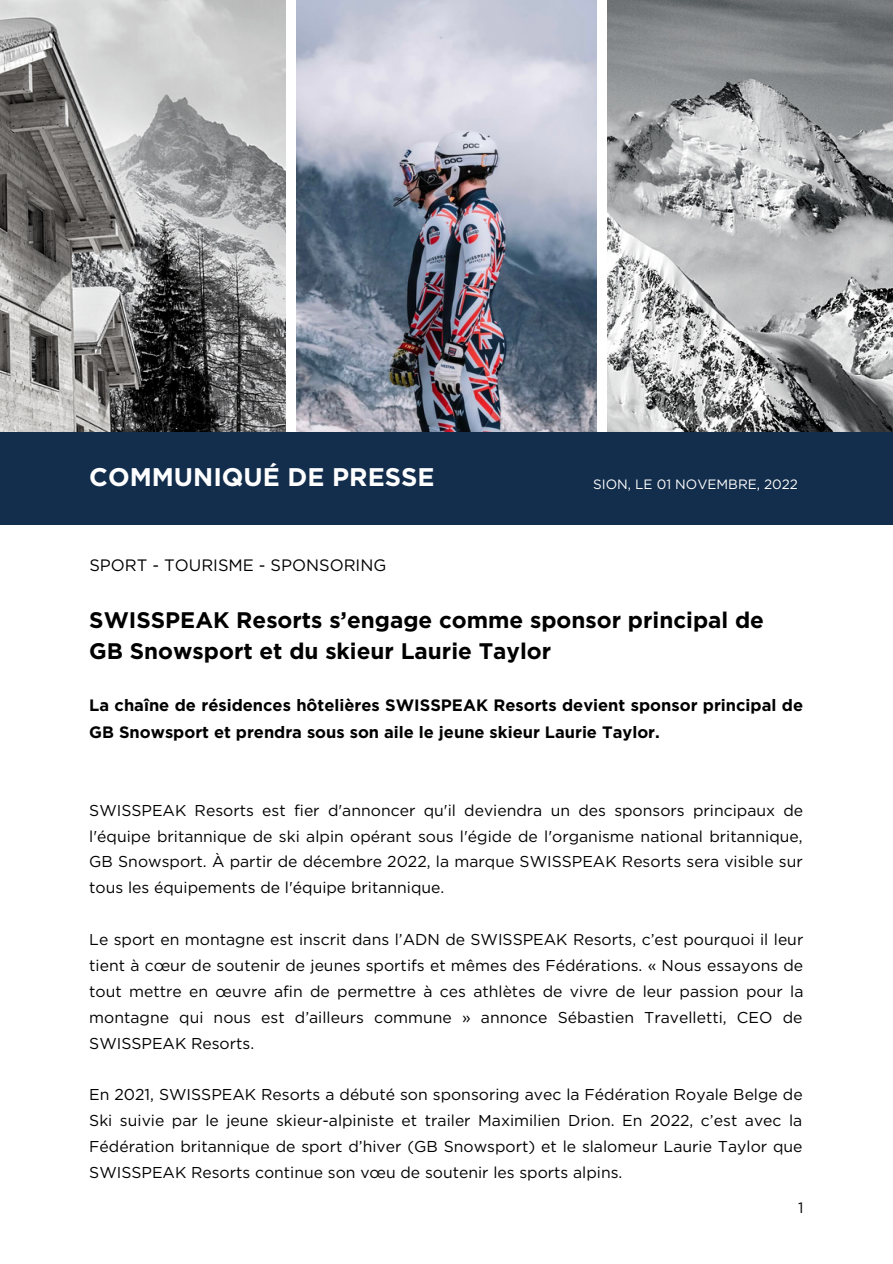
<style>
.page{position:relative;width:893px;height:1264px;background:#fff}
.page>*{position:absolute;margin:0;border:0;box-sizing:border-box;transform-origin:0 0}
.t1{font:700 25.5px "Gotham";color:#fff}
.t2{font:700 22.5px/31.5px "Gotham";color:#000}
.t3{font:700 16.5px/27px "Gotham";color:#000}
.t4{font:16.5px "Gotham";color:#000}
.t5{font:15.75px/25.8px "Gotham";color:#000;text-align:justify}
.t6{font:15px "Gotham";color:#000}
.t7{font:13.5px "Gotham";color:#fff}
</style>
<div class="page">
<img style="left:297px;top:0;width:299px;height:432px">
<img style="left:607px;top:0;width:285px;height:432px">
<img style="left:0;top:0;width:286px;height:432px">
<div style="left:0;top:433px;width:892px;height:92px;background:#132e4c"></div>
<h1 class="t1" style="left:89px;top:466px;width:346px">COMMUNIQUÉ DE PRESSE</h1>
<p class="t4" style="left:89px;top:557px;width:298px">SPORT - TOURISME - SPONSORING</p>
<p class="t7" style="left:593px;top:478px;width:206px">SION, LE 01 NOVEMBRE, 2022</p>
<h2 class="t2" style="left:89px;top:605px;width:676px">SWISSPEAK Resorts s’engage comme sponsor principal de<br>GB Snowsport et du skieur Laurie Taylor</h2>
<p class="t3" style="left:89px;top:692px;width:715px">La chaîne de résidences hôtelières SWISSPEAK Resorts devient sponsor principal de<br>GB Snowsport et prendra sous son aile le jeune skieur Laurie Taylor.</p>
<p class="t5" style="left:89px;top:798px;width:715px">SWISSPEAK Resorts est fier d'annoncer qu'il deviendra un des sponsors principaux de l'équipe britannique de ski alpin opérant sous l'égide de l'organisme national britannique, GB Snowsport. À partir de décembre 2022, la marque SWISSPEAK Resorts sera visible sur tous les équipements de l'équipe britannique.</p>
<p class="t5" style="left:89px;top:927px;width:715px">Le sport en montagne est inscrit dans l’ADN de SWISSPEAK Resorts, c’est pourquoi il leur tient à cœur de soutenir de jeunes sportifs et mêmes des Fédérations. « Nous essayons de tout mettre en œuvre afin de permettre à ces athlètes de vivre de leur passion pour la montagne qui nous est d’ailleurs commune » annonce Sébastien Travelletti, CEO de SWISSPEAK Resorts.</p>
<p class="t5" style="left:89px;top:1082px;width:714px">En 2021, SWISSPEAK Resorts a débuté son sponsoring avec la Fédération Royale Belge de Ski suivie par le jeune skieur-alpiniste et trailer Maximilien Drion. En 2022, c’est avec la Fédération britannique de sport d’hiver (GB Snowsport) et le slalomeur Laurie Taylor que SWISSPEAK Resorts continue son vœu de soutenir les sports alpins.</p>
<p class="t6" style="left:798px;top:1201px;width:7px">1</p>
</div>
